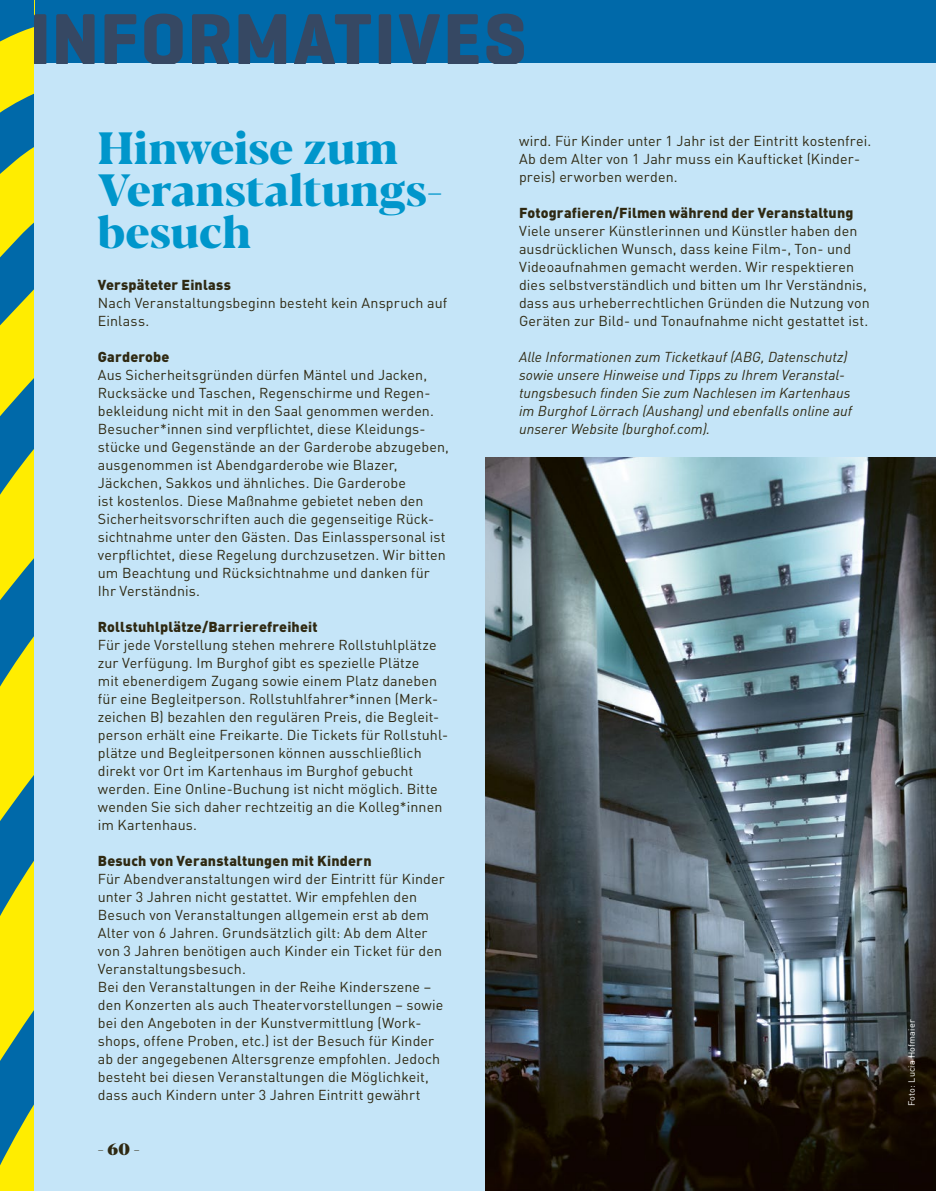
<style>
.page{position:relative;width:936px;height:1191px;background:#fff}
.page>*{position:absolute;margin:0;border:0;box-sizing:border-box;transform-origin:0 0}
.t1{font:700 75px "Geogrotesque";letter-spacing:.025em;color:#364863}
.t2{font:700 expanded 45px/42px "Blacker Pro Dis";letter-spacing:-.005em;color:#0096cb}
.t3{font:800 16.5px "Blacker Pro Dis";color:#2f2912}
.t4{font:14.25px/18px "DINOT";letter-spacing:.01em;color:#2f2912}
.t5{font:italic 14.25px/18px "DINOT";letter-spacing:.005em;color:#2f2912}
.t6{font:900 14.25px "DINOT";letter-spacing:.01em;color:#2f2912}
.t7{font:9px "DINOT";letter-spacing:.02em;color:#fff}
</style>
<div class="page">
<div style="left:0;top:0;width:935px;height:64px;background:#0069a9"></div>
<svg style="left:0;top:27px;width:34px;height:1164px"></svg>
<div style="left:34px;top:64px;width:901px;height:1127px;background:#c5e5f8"></div>
<img style="left:485px;top:458px;width:450px;height:733px">
<h1 class="t1" style="left:29px;top:-7px;width:498px">INFORMATIVES</h1>
<h2 class="t2" style="left:98px;top:124px;width:346px">Hinweise zum<br>Veranstaltungs&shy;besuch</h2>
<p class="t6" style="left:98px;top:275px;width:134px">Verspäteter Einlass</p>
<p class="t4" style="left:98px;top:293px;width:351px">Nach Veranstaltungsbeginn besteht kein Anspruch auf<br>Einlass.</p>
<p class="t6" style="left:98px;top:347px;width:73px">Garderobe</p>
<p class="t4" style="left:98px;top:365px;width:352px">Aus Sicherheitsgründen dürfen Mäntel und Jacken, Rucksäcke und Taschen, Regenschirme und Regen&shy;bekleidung nicht mit in den Saal genommen werden.<br>Besucher*innen sind verpflichtet, diese Kleidungs&shy;stücke und Gegenstände an der Garderobe abzugeben, ausgenommen ist Abendgarderobe wie Blazer, Jäckchen, Sakkos und ähnliches. Die Garderobe<br>ist kostenlos. Diese Maßnahme gebietet neben den Sicherheitsvorschriften auch die gegenseitige Rück&shy;sichtnahme unter den Gästen. Das Einlasspersonal ist verpflichtet, diese Regelung durchzusetzen. Wir bitten um Beachtung und Rücksichtnahme und danken für Ihr Verständnis.</p>
<p class="t6" style="left:98px;top:617px;width:221px">Rollstuhlplätze/Barrierefreiheit</p>
<p class="t4" style="left:98px;top:635px;width:352px">Für jede Vorstellung stehen mehrere Rollstuhlplätze zur Verfügung. Im Burghof gibt es spezielle Plätze<br>mit ebenerdigem Zugang sowie einem Platz daneben für eine Begleitperson. Rollstuhlfahrer*innen (Merk&shy;zeichen B) bezahlen den regulären Preis, die Begleit&shy;person erhält eine Freikarte. Die Tickets für Rollstuhl&shy;plätze und Begleitpersonen können ausschließlich direkt vor Ort im Kartenhaus im Burghof gebucht werden. Eine Online-Buchung ist nicht möglich. Bitte wenden Sie sich daher rechtzeitig an die Kolleg*innen im Kartenhaus.</p>
<p class="t6" style="left:98px;top:851px;width:275px">Besuch von Veranstaltungen mit Kindern</p>
<p class="t4" style="left:98px;top:869px;width:348px">Für Abendveranstaltungen wird der Eintritt für Kinder unter 3 Jahren nicht gestattet. Wir empfehlen den Besuch von Veranstaltungen allgemein erst ab dem Alter von 6 Jahren. Grundsätzlich gilt: Ab dem Alter von 3 Jahren benötigen auch Kinder ein Ticket für den Veranstaltungsbesuch.<br>Bei den Veranstaltungen in der Reihe Kinderszene – den Konzerten als auch Theatervorstellungen – sowie bei den Angeboten in der Kunstvermittlung (Work&shy;shops, offene Proben, etc.) ist der Besuch für Kinder ab der angegebenen Altersgrenze empfohlen. Jedoch besteht bei diesen Veranstaltungen die Möglichkeit, dass auch Kindern unter 3 Jahren Eintritt gewährt</p>
<p class="t3" style="left:98px;top:1136px;width:43px">- 60 -</p>
<p class="t4" style="left:519px;top:131px;width:354px">wird. Für Kinder unter 1 Jahr ist der Eintritt kostenfrei.<br>Ab dem Alter von 1 Jahr muss ein Kaufticket (Kinder&shy;preis) erworben werden.</p>
<p class="t6" style="left:519px;top:203px;width:336px">Fotografieren/Filmen während der Veranstaltung</p>
<p class="t4" style="left:519px;top:221px;width:352px">Viele unserer Künstlerinnen und Künstler haben den ausdrücklichen Wunsch, dass keine Film-, Ton- und Videoaufnahmen gemacht werden. Wir respektieren dies selbstverständlich und bitten um Ihr Verständnis, dass aus urheberrechtlichen Gründen die Nutzung von Geräten zur Bild- und Tonaufnahme nicht gestattet ist.</p>
<p class="t5" style="left:519px;top:347px;width:334px">Alle Informationen zum Ticketkauf (ABG, Datenschutz) sowie unsere Hinweise und Tipps zu Ihrem Veranstal&shy;tungsbesuch finden Sie zum Nachlesen im Kartenhaus im Burghof Lörrach (Aushang) und ebenfalls online auf unserer Website (burghof.com).</p>
<p class="t7" style="left:905px;top:1106px;width:88px;rotate:-90deg">Foto: Lucia Hofmaier</p>
</div>
